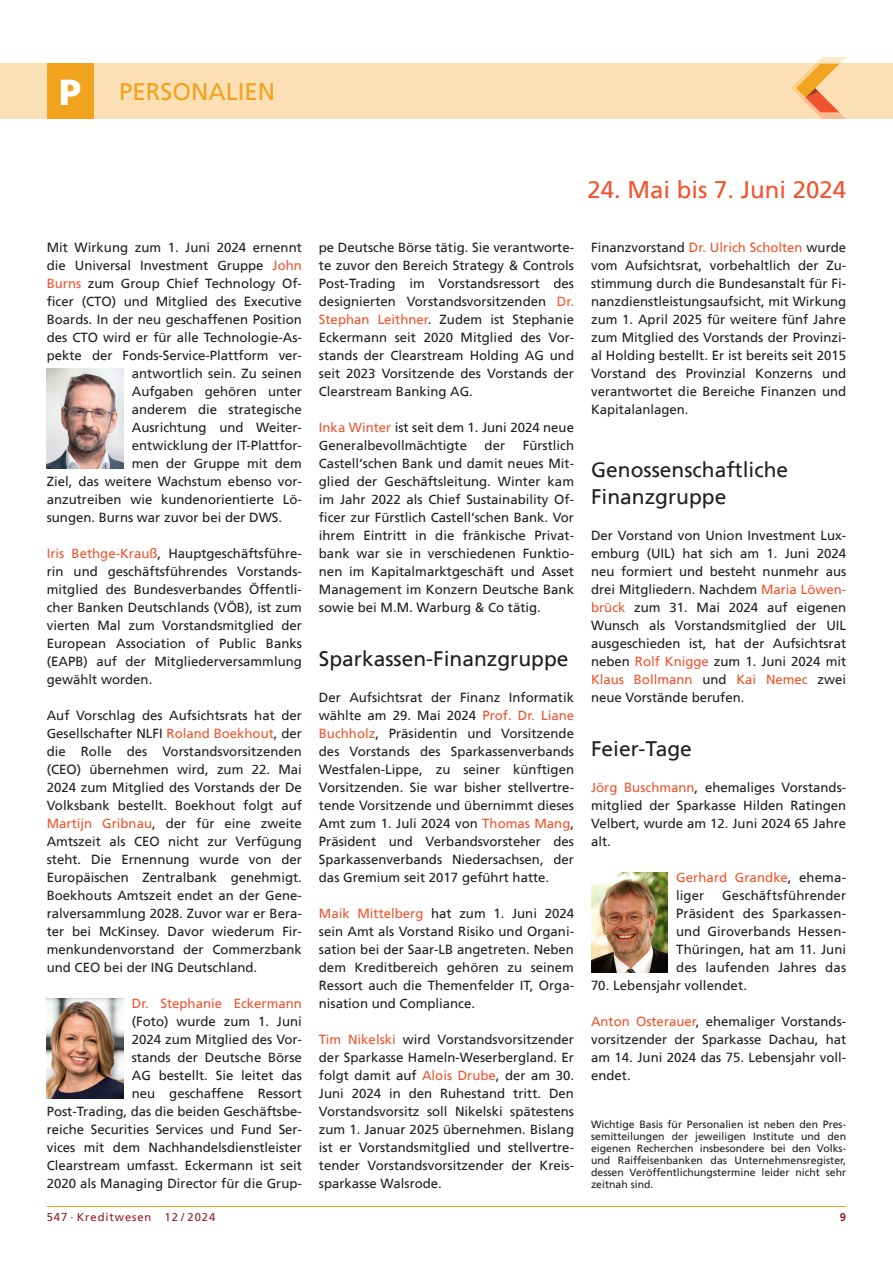
<style>
.page{position:relative;width:893px;height:1263px;background:#fff}
.page>*{position:absolute;margin:0;border:0;box-sizing:border-box;transform-origin:0 0}
.t1{font:24px "Frutiger";color:#f0542e}
.t2{font:24px "Frutiger";color:#f1a31e}
.t3{font:21px/27px "Frutiger";color:#231f20}
.t4{font:13.2px/18px "Frutiger";color:#231f20;text-align:justify}
.t5{font:13.2px/18px "Frutiger";color:#f0542e}
.t6{font:11.25px "Frutiger";letter-spacing:.08em;color:#981a26}
.t7{font:700 11.25px "Frutiger";color:#981a26}
.t8{font:10.5px/12px "Frutiger";color:#231f20;text-align:justify}
.s1{font-weight:900;font-size:36px;color:#fff}
.s2{color:#f0542e}
.s3{color:#231f20}
</style>
<div class="page">
<div style="left:0;top:64px;width:893px;height:55px;background:#fbdfb5"></div>
<svg style="left:791px;top:57px;width:55px;height:62px"></svg>
<hr style="left:47px;top:1206px;width:799px;height:1px;background:#f1a31e">
<div style="left:47px;top:64px;width:47px;height:55px;background:#f1a31e"></div>
<img style="left:47px;top:369px;width:76px;height:99px">
<img style="left:47px;top:998px;width:76px;height:100px">
<img style="left:591px;top:872px;width:77px;height:100px">
<h1 class="t2" style="left:59px;top:81px;width:217px"><span class="s1">P</span> PERSONALIEN</h1>
<h1 class="t1" style="left:587px;top:179px;width:260px">24. Mai bis 7. Juni 2024</h1>
<p class="t4" style="left:47px;top:239px;width:257px">Mit Wirkung zum 1. Juni 2024 ernennt</p>
<p class="t4" style="left:47px;top:257px;width:257px">die Universal Investment Gruppe <span class="s2">John</span></p>
<p class="t4" style="left:47px;top:275px;width:257px"><span class="s2">Burns</span> zum Group Chief Technology Of-</p>
<p class="t4" style="left:47px;top:293px;width:257px">ficer (CTO) und Mitglied des Executive</p>
<p class="t4" style="left:47px;top:311px;width:257px">Boards. In der neu geschaffenen Position</p>
<p class="t4" style="left:47px;top:329px;width:257px">des CTO wird er für alle Technologie-As-</p>
<p class="t4" style="left:47px;top:347px;width:257px">pekte der Fonds-Service-Plattform ver-</p>
<p class="t4" style="left:132px;top:365px;width:172px">antwortlich sein. Zu seinen</p>
<p class="t4" style="left:132px;top:383px;width:172px">Aufgaben gehören unter</p>
<p class="t4" style="left:132px;top:401px;width:172px">anderem die strategische</p>
<p class="t4" style="left:132px;top:419px;width:172px">Ausrichtung und Weiter-</p>
<p class="t4" style="left:132px;top:437px;width:172px">entwicklung der IT-Plattfor-</p>
<p class="t4" style="left:132px;top:455px;width:172px">men der Gruppe mit dem</p>
<p class="t4" style="left:47px;top:473px;width:257px">Ziel, das weitere Wachstum ebenso vor-</p>
<p class="t4" style="left:47px;top:491px;width:257px">anzutreiben wie kundenorientierte Lö-</p>
<p class="t4" style="left:47px;top:509px;width:237px">sungen. Burns war zuvor bei der DWS.</p>
<p class="t4" style="left:47px;top:545px;width:257px"><span class="s2">Iris Bethge-Krauß</span>, Hauptgeschäftsführe&shy;rin und geschäftsführendes Vorstands&shy;mitglied des Bundesverbandes Öffentli&shy;cher Banken Deutschlands (VÖB), ist zum vierten Mal zum Vorstandsmitglied der European Association of Public Banks (EAPB) auf der Mitgliederversammlung gewählt worden.</p>
<p class="t4" style="left:47px;top:707px;width:257px">Auf Vorschlag des Aufsichtsrats hat der Gesellschafter NLFI <span class="s2">Roland Boekhout</span>, der die Rolle des Vorstandsvorsitzenden (CEO) übernehmen wird, zum 22. Mai 2024 zum Mitglied des Vorstands der De Volksbank bestellt. Boekhout folgt auf <span class="s2">Martijn Gribnau</span>, der für eine zweite Amtszeit als CEO nicht zur Verfügung steht. Die Ernennung wurde von der Europäischen Zentralbank genehmigt.<br>Boekhouts Amtszeit endet an der Gene&shy;ralversammlung 2028. Zuvor war er Bera&shy;ter bei McKinsey. Davor wiederum Fir&shy;menkundenvorstand der Commerzbank und CEO bei der ING Deutschland.</p>
<p class="t5" style="left:132px;top:995px;width:172px">Dr. Stephanie Eckermann</p>
<p class="t4" style="left:47px;top:1013px;width:257px;text-align:right">(Foto) wurde zum 1. Juni<br>2024 zum Mitglied des Vor-<br>stands der Deutsche Börse<br>AG bestellt. Sie leitet das<br>neu geschaffene Ressort<br>Post-Trading, das die beiden Geschäftsbe&shy;reiche Securities Services und Fund Ser&shy;vices mit dem Nachhandelsdienstleister Clearstream umfasst. Eckermann ist seit 2020 als Managing Director für die Grup-</p>
<p class="t4" style="left:319px;top:239px;width:257px">pe Deutsche Börse tätig. Sie verantworte&shy;te zuvor den Bereich Strategy &amp; Controls Post-Trading im Vorstandsressort des designierten Vorstandsvorsitzenden <span class="s2">Dr.<br>Stephan Leithner</span>. Zudem ist Stephanie Eckermann seit 2020 Mitglied des Vor&shy;stands der Clearstream Holding AG und seit 2023 Vorsitzende des Vorstands der Clearstream Banking AG.</p>
<p class="t4" style="left:319px;top:419px;width:257px"><span class="s2">Inka Winter</span> ist seit dem 1. Juni 2024 neue<br>Generalbevollmächtigte</p>
<p class="t4" style="left:319px;top:437px;width:257px;text-indent:204px">Fürstlich Castell‘schen Bank und damit neues Mit&shy;glied der Geschäftsleitung. Winter kam im Jahr 2022 als Chief Sustainability Of&shy;ficer zur Fürstlich Castell‘schen Bank. Vor ihrem Eintritt in die fränkische Privat&shy;bank war sie in verschiedenen Funktio&shy;nen im Kapitalmarktgeschäft und Asset Management im Konzern Deutsche Bank sowie bei M.M. Warburg &amp; Co tätig.</p>
<h2 class="t3" style="left:319px;top:646px;width:251px">Sparkassen-Finanzgruppe</h2>
<p class="t4" style="left:319px;top:689px;width:257px">Der Aufsichtsrat der Finanz Informatik wählte am 29. Mai 2024 <span class="s2">Prof. Dr. Liane Buchholz</span>, Präsidentin und Vorsitzende des Vorstands des Sparkassenverbands Westfalen-Lippe, zu seiner künftigen Vorsitzenden. Sie war bisher stellvertre&shy;tende Vorsitzende und übernimmt dieses Amt zum 1. Juli 2024 von <span class="s2">Thomas Mang</span>, Präsident und Verbandsvorsteher des Sparkassenverbands Niedersachsen, der das Gremium seit 2017 geführt hatte.</p>
<p class="t4" style="left:319px;top:905px;width:257px"><span class="s2">Maik Mittelberg</span> hat zum 1. Juni 2024 sein Amt als Vorstand Risiko und Organi&shy;sation bei der Saar-LB angetreten. Neben dem Kreditbereich gehören zu seinem Ressort auch die Themenfelder IT, Orga&shy;nisation und Compliance.</p>
<p class="t4" style="left:319px;top:1031px;width:257px"><span class="s2">Tim Nikelski</span> wird Vorstandsvorsitzender der Sparkasse Hameln-Weserbergland. Er folgt damit auf <span class="s2">Alois Drube</span>, der am 30.<br>Juni 2024 in den Ruhestand tritt. Den Vorstandsvorsitz soll Nikelski spätestens zum 1. Januar 2025 übernehmen. Bislang ist er Vorstandsmitglied und stellvertre&shy;tender Vorstandsvorsitzender der Kreis&shy;sparkasse Walsrode.</p>
<p class="t4" style="left:485px;top:437px;width:22px">der</p>
<p class="t4" style="left:591px;top:239px;width:257px">Finanzvorstand <span class="s2">Dr. Ulrich Scholten</span> wurde vom Aufsichtsrat, vorbehaltlich der Zu&shy;stimmung durch die Bundesanstalt für Fi&shy;nanzdienstleistungsaufsicht, mit Wirkung zum 1. April 2025 für weitere fünf Jahre zum Mitglied des Vorstands der Provinzi&shy;al Holding bestellt. Er ist bereits seit 2015<br>Vorstand des Provinzial Konzerns und verantwortet die Bereiche Finanzen und Kapitalanlagen.</p>
<h2 class="t3" style="left:591px;top:457px;width:199px">Genossenschaftliche<br>Finanzgruppe</h2>
<p class="t4" style="left:591px;top:527px;width:257px">Der Vorstand von Union Investment Lux&shy;emburg (UIL) hat sich am 1. Juni 2024 neu formiert und besteht nunmehr aus drei Mitgliedern. Nachdem <span class="s2">Maria Löwen&shy;brück</span> zum 31. Mai 2024 auf eigenen Wunsch als Vorstandsmitglied der UIL ausgeschieden ist, hat der Aufsichtsrat neben <span class="s2">Rolf Knigge</span> zum 1. Juni 2024 mit <span class="s2">Klaus Bollmann</span> und <span class="s2">Kai Nemec</span> zwei neue Vorstände berufen.</p>
<h2 class="t3" style="left:591px;top:736px;width:102px">Feier-Tage</h2>
<p class="t4" style="left:591px;top:779px;width:257px"><span class="s2">Jörg Buschmann</span>, ehemaliges Vorstands&shy;mitglied der Sparkasse Hilden Ratingen Velbert, wurde am 12. Juni 2024 65 Jahre alt.</p>
<p class="t5" style="left:676px;top:869px;width:171px">Gerhard Grandke<span class="s3">, ehema&shy;liger</span></p>
<p class="t4" style="left:676px;top:887px;width:172px;text-indent:46px">Geschäftsführender Präsident des Sparkassen&shy;und Giroverbands Hessen-Thüringen, hat am 11. Juni des laufenden Jahres das</p>
<p class="t4" style="left:591px;top:977px;width:158px">70. Lebensjahr vollendet.</p>
<p class="t4" style="left:591px;top:1013px;width:257px"><span class="s2">Anton Osterauer</span>, ehemaliger Vorstands&shy;vorsitzender der Sparkasse Dachau, hat am 14. Juni 2024 das 75. Lebensjahr voll&shy;endet.</p>
<p class="t8" style="left:591px;top:1119px;width:257px">Wichtige Basis für Personalien ist neben den Pres&shy;semitteilungen der jeweiligen Institute und den eigenen Recherchen insbesondere bei den Volks&shy;und Raiffeisenbanken das Unternehmensregister, dessen Veröffentlichungstermine leider nicht sehr zeitnah sind.</p>
<p class="t6" style="left:47px;top:1211px;width:170px">547 · Kreditwesen 12 / 2024</p>
<p class="t7" style="left:840px;top:1211px;width:8px">9</p>
</div>
